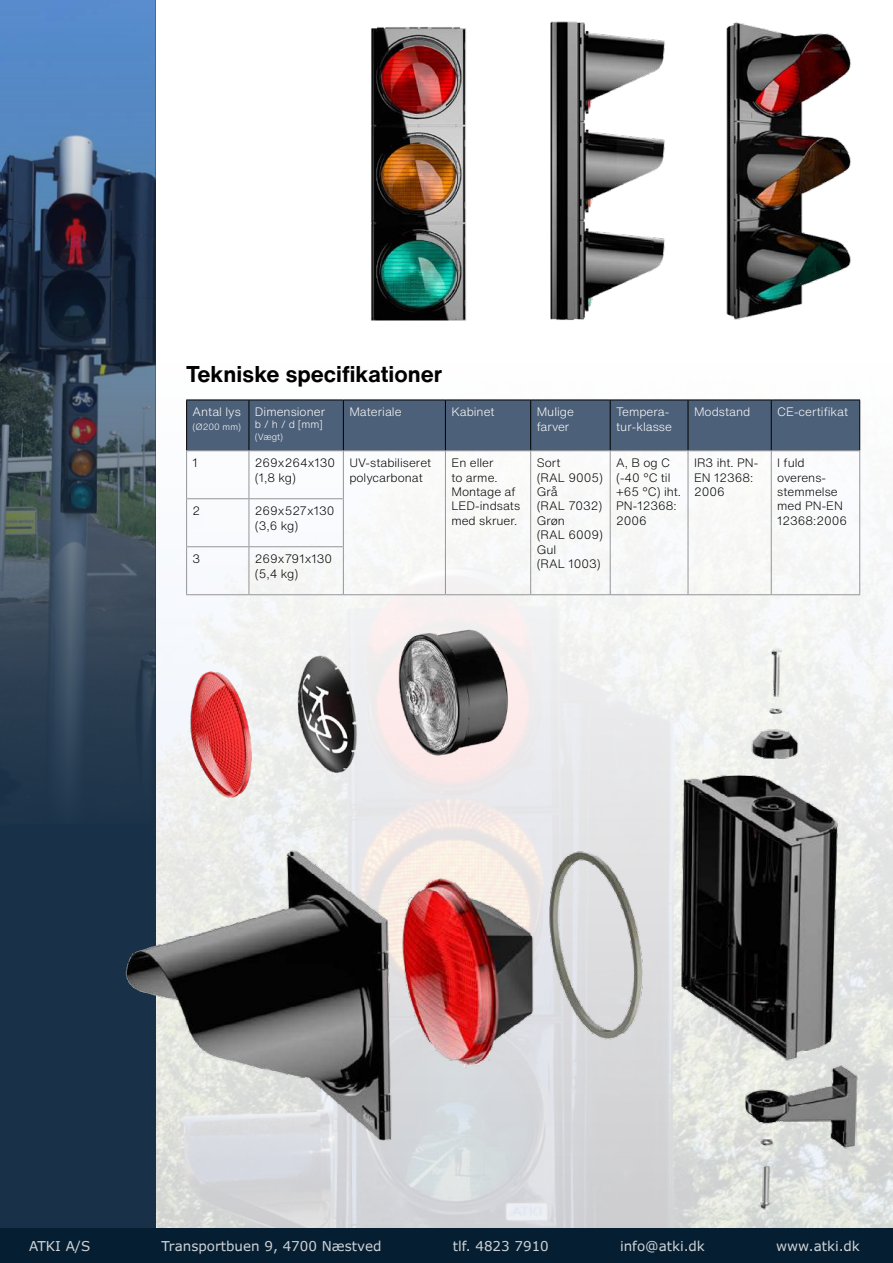
<style>
.page{position:relative;width:893px;height:1263px;background:#fff}
.page>*{position:absolute;margin:0;border:0;box-sizing:border-box;transform-origin:0 0}
.t1{font:700 22.5px "Helvetica Now Text";color:#000}
.t2{font:13.5px "Verdana Pro";color:#fff}
.t3{font:300 12px/14.4px "Helvetica Now Text";color:#000}
.t4{font:300 12px/14.4px "Helvetica Now Text";color:#fff}
.t5{font:300 10.5px "Helvetica Now Text";color:#fff}
.t6{font:300 9px "Helvetica Now Text";color:#fff}
</style>
<div class="page">
<img style="left:156px;top:399px;width:737px;height:829px">
<div style="left:0;top:0;width:156px;height:1263px;background:#193148"></div>
<div style="left:0;top:1228px;width:893px;height:35px;background:#061e31"></div>
<img style="left:0;top:0;width:156px;height:798px">
<img style="left:119px;top:644px;width:742px;height:566px">
<img style="left:550px;top:21px;width:301px;height:299px">
<img style="left:371px;top:27px;width:96px;height:293px">
<img style="left:188px;top:628px;width:324px;height:170px">
<div style="left:187px;top:401px;width:672px;height:49px;background:#4d6079"></div>
<hr style="left:186px;top:400px;width:63px;height:1px;background:#000">
<hr style="left:186px;top:400px;width:1px;height:50px;background:#000">
<hr style="left:249px;top:400px;width:94px;height:1px;background:#000">
<hr style="left:249px;top:400px;width:1px;height:50px;background:#000">
<hr style="left:343px;top:400px;width:102px;height:1px;background:#000">
<hr style="left:343px;top:400px;width:1px;height:50px;background:#000">
<hr style="left:445px;top:400px;width:86px;height:1px;background:#000">
<hr style="left:445px;top:400px;width:1px;height:50px;background:#000">
<hr style="left:531px;top:400px;width:79px;height:1px;background:#000">
<hr style="left:530px;top:400px;width:1px;height:50px;background:#000">
<hr style="left:610px;top:400px;width:78px;height:1px;background:#000">
<hr style="left:610px;top:400px;width:1px;height:50px;background:#000">
<hr style="left:688px;top:400px;width:83px;height:1px;background:#000">
<hr style="left:688px;top:400px;width:1px;height:50px;background:#000">
<hr style="left:771px;top:400px;width:89px;height:1px;background:#000">
<hr style="left:771px;top:400px;width:1px;height:50px;background:#000">
<hr style="left:859px;top:400px;width:1px;height:50px;background:#000">
<hr style="left:186px;top:450px;width:63px;height:1px;background:#939597">
<hr style="left:186px;top:451px;width:1px;height:47px;background:#939597">
<hr style="left:249px;top:450px;width:94px;height:1px;background:#939597">
<hr style="left:249px;top:451px;width:1px;height:47px;background:#939597">
<hr style="left:343px;top:450px;width:102px;height:1px;background:#939597">
<hr style="left:343px;top:451px;width:1px;height:47px;background:#939597">
<hr style="left:445px;top:450px;width:86px;height:1px;background:#939597">
<hr style="left:445px;top:451px;width:1px;height:48px;background:#939597">
<hr style="left:531px;top:450px;width:79px;height:1px;background:#939597">
<hr style="left:530px;top:451px;width:1px;height:48px;background:#939597">
<hr style="left:610px;top:450px;width:78px;height:1px;background:#939597">
<hr style="left:610px;top:451px;width:1px;height:48px;background:#939597">
<hr style="left:688px;top:450px;width:83px;height:1px;background:#939597">
<hr style="left:688px;top:451px;width:1px;height:48px;background:#939597">
<hr style="left:771px;top:450px;width:89px;height:1px;background:#939597">
<hr style="left:771px;top:451px;width:1px;height:48px;background:#939597">
<hr style="left:859px;top:451px;width:1px;height:48px;background:#939597">
<hr style="left:186px;top:498px;width:63px;height:1px;background:#939597">
<hr style="left:186px;top:499px;width:1px;height:47px;background:#939597">
<hr style="left:249px;top:498px;width:95px;height:1px;background:#939597">
<hr style="left:249px;top:499px;width:1px;height:47px;background:#939597">
<hr style="left:343px;top:499px;width:1px;height:47px;background:#939597">
<hr style="left:445px;top:499px;width:1px;height:48px;background:#939597">
<hr style="left:530px;top:499px;width:1px;height:48px;background:#939597">
<hr style="left:610px;top:499px;width:1px;height:48px;background:#939597">
<hr style="left:688px;top:499px;width:1px;height:48px;background:#939597">
<hr style="left:771px;top:499px;width:1px;height:48px;background:#939597">
<hr style="left:859px;top:499px;width:1px;height:48px;background:#939597">
<hr style="left:186px;top:546px;width:63px;height:1px;background:#939597">
<hr style="left:186px;top:547px;width:1px;height:47px;background:#939597">
<hr style="left:249px;top:546px;width:95px;height:1px;background:#939597">
<hr style="left:249px;top:547px;width:1px;height:47px;background:#939597">
<hr style="left:343px;top:547px;width:1px;height:47px;background:#939597">
<hr style="left:445px;top:547px;width:1px;height:47px;background:#939597">
<hr style="left:530px;top:547px;width:1px;height:47px;background:#939597">
<hr style="left:610px;top:547px;width:1px;height:47px;background:#939597">
<hr style="left:688px;top:547px;width:1px;height:47px;background:#939597">
<hr style="left:771px;top:547px;width:1px;height:47px;background:#939597">
<hr style="left:859px;top:547px;width:1px;height:47px;background:#939597">
<hr style="left:186px;top:594px;width:63px;height:1px;background:#939597">
<hr style="left:249px;top:594px;width:94px;height:1px;background:#939597">
<hr style="left:343px;top:594px;width:102px;height:1px;background:#939597">
<hr style="left:445px;top:594px;width:86px;height:1px;background:#939597">
<hr style="left:531px;top:594px;width:79px;height:1px;background:#939597">
<hr style="left:610px;top:594px;width:78px;height:1px;background:#939597">
<hr style="left:688px;top:594px;width:83px;height:1px;background:#939597">
<hr style="left:771px;top:594px;width:89px;height:1px;background:#939597">
<h1 class="t1" style="left:186px;top:366px;width:258px">Tekniske specifikationer</h1>
<p class="t4" style="left:193px;top:405px;width:50px">Antal lys</p>
<p class="t6" style="left:193px;top:422px;width:50px">(Ø200 mm)</p>
<p class="t4" style="left:255px;top:405px;width:72px">Dimensioner</p>
<p class="t5" style="left:255px;top:420px;width:69px">b / h / d [mm]</p>
<p class="t6" style="left:255px;top:433px;width:30px">(Vægt)</p>
<p class="t4" style="left:349px;top:405px;width:54px">Materiale</p>
<p class="t4" style="left:451px;top:405px;width:45px">Kabinet</p>
<p class="t4" style="left:537px;top:405px;width:39px">Mulige farver</p>
<p class="t4" style="left:616px;top:405px;width:57px">Tempera&shy;tur-klasse</p>
<p class="t4" style="left:694px;top:405px;width:58px">Modstand</p>
<p class="t4" style="left:777px;top:405px;width:72px">CE-certifikat</p>
<p class="t3" style="left:193px;top:456px;width:7px">1</p>
<p class="t3" style="left:255px;top:456px;width:82px">269x264x130 (1,8 kg)</p>
<p class="t3" style="left:349px;top:456px;width:83px">UV-stabiliseret polycarbonat</p>
<p class="t3" style="left:451px;top:456px;width:70px">En eller<br>to arme.<br>Montage af<br>LED-indsats med skruer.</p>
<p class="t3" style="left:537px;top:456px;width:68px">Sort<br>(RAL 9005)<br>Grå<br>(RAL 7032)<br>Grøn<br>(RAL 6009)<br>Gul<br>(RAL 1003)</p>
<p class="t3" style="left:616px;top:456px;width:66px">A, B og C (-40 °C til +65 °C) iht.<br>PN-12368:<br>2006</p>
<p class="t3" style="left:694px;top:456px;width:66px">IR3 iht. PN-<br>EN 12368:<br>2006</p>
<p class="t3" style="left:777px;top:456px;width:71px">I fuld overens&shy;stemmelse med PN-EN<br>12368:2006</p>
<p class="t3" style="left:193px;top:504px;width:9px">2</p>
<p class="t3" style="left:255px;top:504px;width:81px">269x527x130 (3,6 kg)</p>
<p class="t3" style="left:193px;top:552px;width:9px">3</p>
<p class="t3" style="left:255px;top:552px;width:79px">269x791x130 (5,4 kg)</p>
<p class="t2" style="left:29px;top:1240px;width:63px">ATKI A/S</p>
<p class="t2" style="left:162px;top:1240px;width:221px">Transportbuen 9, 4700 Næstved</p>
<p class="t2" style="left:453px;top:1240px;width:98px">tlf. 4823 7910</p>
<p class="t2" style="left:620px;top:1240px;width:86px">info@atki.dk</p>
<p class="t2" style="left:776px;top:1240px;width:85px">www.atki.dk</p>
</div>
